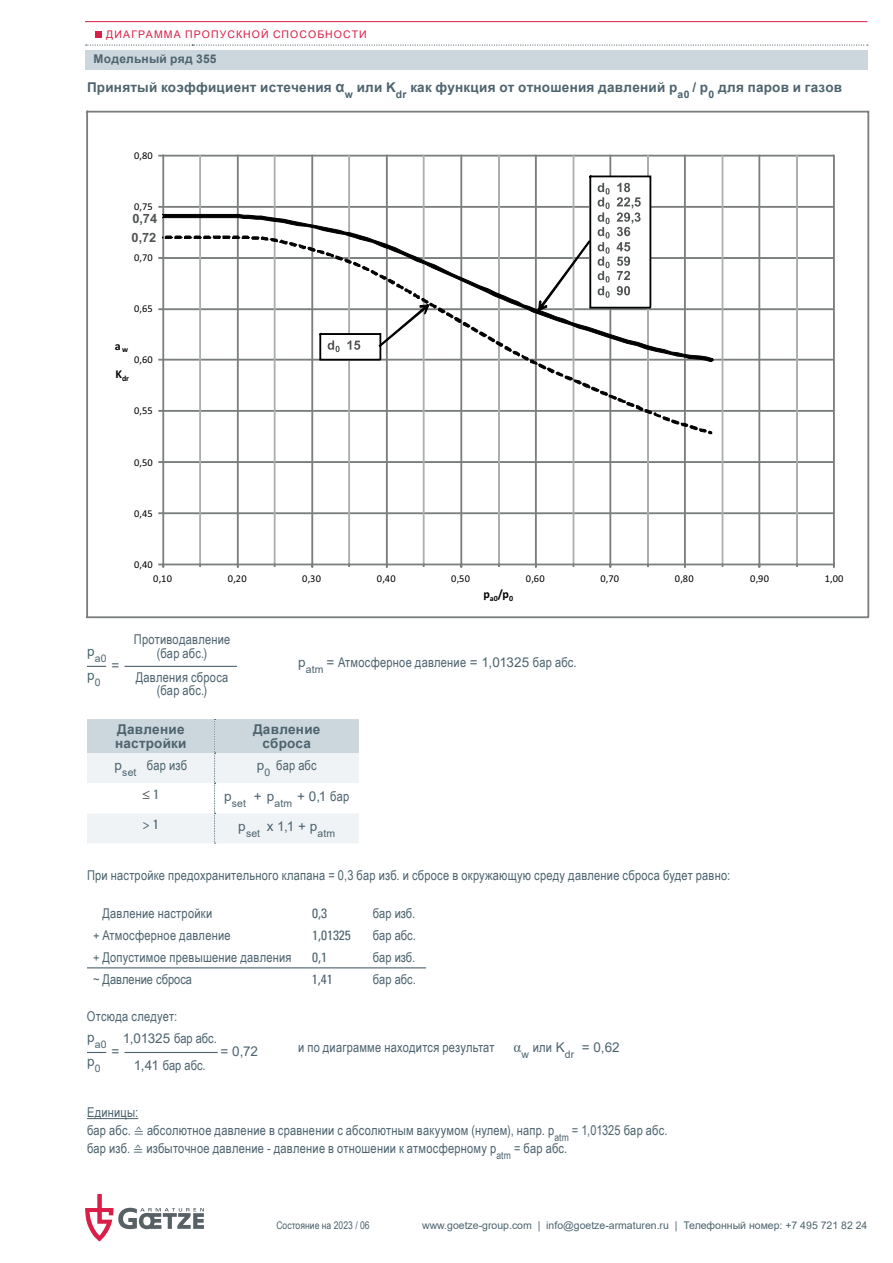
<style>
.page{position:relative;width:893px;height:1263px;background:#fff}
.page>*{position:absolute;margin:0;border:0;box-sizing:border-box;transform-origin:0 0}
.t1{font:13.5px/13.5px "Arial Narrow";letter-spacing:.015em;color:#4d636e;text-align:center}
.t2{font:700 13.5px/13.5px "Arial";letter-spacing:.015em;color:#4d636e}
.t3{font:13.5px "Arial";color:#4d636e}
.t4{font:condensed 13.5px "Univers";color:#4d636e}
.t5{font:700 12.75px/19.2px "Arial";color:#515455}
.t6{font:700 12px "Arial";letter-spacing:.02em;color:#4d636e}
.t7{font:700 12px "Calibri";color:#000001}
.t8{font:10.5px "Arial";color:#4d636e}
.t9{font:10.5px "Arial";letter-spacing:.1em;color:#d91e47}
.t10{font:10.5px "Arial Narrow";color:#4d636e}
.t11{font:10.35px "Calibri";letter-spacing:.03em;color:#000001}
.t12{font:700 7.95px "Calibri";color:#000001}
.s1{font-size:15px}
.s2{font-family:"Arial"}
.s3{color:#231f20}
.s4{font-family:"Arial Narrow"}
.s5{font-family:"Times New Roman";font-size:15px}
.s6{font-family:"Cambria Math"}
</style>
<div class="page">
<svg style="left:85px;top:1194px;width:119px;height:47px"></svg>
<svg style="left:86px;top:110px;width:783px;height:508px"></svg>
<svg style="left:538px;top:175px;width:114px;height:136px"></svg>
<svg style="left:319px;top:304px;width:111px;height:57px"></svg>
<hr style="left:85px;top:21px;width:782px;height:1px;background:#d91e47">
<div style="left:96px;top:31px;width:6px;height:7px;background:#d91e47"></div>
<div style="left:85px;top:50px;width:782px;height:19px;background:#ccd6dd"></div>
<svg style="left:85px;top:45px;width:783px;height:1px"></svg>
<svg style="left:87px;top:666px;width:19px;height:1px"></svg>
<hr style="left:124px;top:666px;width:113px;height:1px;background:#4d636e">
<svg style="left:87px;top:719px;width:272px;height:125px"></svg>
<hr style="left:87px;top:967px;width:219px;height:1px;background:#4d636e">
<hr style="left:306px;top:967px;width:61px;height:1px;background:#4d636e">
<hr style="left:367px;top:967px;width:59px;height:1px;background:#4d636e">
<svg style="left:87px;top:1052px;width:19px;height:1px"></svg>
<hr style="left:124px;top:1052px;width:94px;height:1px;background:#4d636e">
<hr style="left:87px;top:1118px;width:51px;height:1px;background:#4d636e">
<p class="t9" style="left:106px;top:27px;width:262px">ДИАГРАММА ПРОПУСКНОЙ СПОСОБНОСТИ</p>
<p class="t6" style="left:94px;top:50px;width:125px">Модельный ряд 355</p>
<p class="t2" style="left:87px;top:80px;width:757px">Принятый коэффициент истечения <span class="s1">α</span><sub>w</sub> или K<sub>dr</sub> как функция от отношения давлений p<sub>a0</sub> / p<sub>0</sub> для паров и газов</p>
<p class="t11" style="left:134px;top:149px;width:20px">0,80</p>
<p class="t11" style="left:134px;top:200px;width:20px">0,75</p>
<p class="t5" style="left:132px;top:209px;width:27px">0,74<br>0,72</p>
<p class="t11" style="left:134px;top:250px;width:20px">0,70</p>
<p class="t11" style="left:134px;top:301px;width:20px">0,65</p>
<p class="t7" style="left:115px;top:337px;width:15px">a<sub>w</sub></p>
<p class="t12" style="left:116px;top:373px;width:15px"><sup>K</sup>dr</p>
<p class="t11" style="left:134px;top:353px;width:20px">0,60</p>
<p class="t11" style="left:134px;top:404px;width:20px">0,55</p>
<p class="t11" style="left:134px;top:455px;width:20px">0,50</p>
<p class="t11" style="left:134px;top:506px;width:20px">0,45</p>
<p class="t11" style="left:134px;top:557px;width:20px">0,40</p>
<p class="t11" style="left:153px;top:571px;width:20px">0,10</p>
<p class="t11" style="left:228px;top:571px;width:20px">0,20</p>
<p class="t11" style="left:302px;top:571px;width:20px">0,30</p>
<p class="t11" style="left:377px;top:571px;width:20px">0,40</p>
<p class="t11" style="left:451px;top:571px;width:20px">0,50</p>
<p class="t11" style="left:526px;top:571px;width:20px">0,60</p>
<p class="t11" style="left:600px;top:571px;width:20px">0,70</p>
<p class="t11" style="left:675px;top:571px;width:20px">0,80</p>
<p class="t11" style="left:750px;top:571px;width:20px">0,90</p>
<p class="t11" style="left:825px;top:571px;width:20px">1,00</p>
<p class="t7" style="left:483px;top:586px;width:31px">p<sub>a0</sub>/p<sub>0</sub></p>
<p class="t1" style="left:134px;top:632px;width:98px">Противодавление (бар абс.)</p>
<p class="t1" style="left:136px;top:670px;width:94px">Давления сброса (бар абс.)</p>
<p class="t8" style="left:87px;top:651px;width:21px"><sup>p</sup>a0</p>
<p class="t3" style="left:87px;top:666px;width:15px">p<sub>0</sub></p>
<p class="t3" style="left:111px;top:656px;width:9px">=</p>
<p class="t1" style="left:298px;top:655px;width:280px"><span class="s2">p</span><sub>atm</sub> <span class="s2">=</span> Атмосферное давление <span class="s2">= 1,01325</span> бар абс.</p>
<p class="t2" style="left:115px;top:723px;width:73px">Давление настройки</p>
<p class="t2" style="left:253px;top:723px;width:69px;text-align:center">Давление сброса</p>
<p class="t1" style="left:115px;top:758px;width:74px"><span class="s2">p</span><sub>set</sub> бар изб</p>
<p class="t1" style="left:257px;top:758px;width:62px"><span class="s2">p</span><sub>0</sub> бар абс</p>
<p class="t4" style="left:143px;top:786px;width:18px"><span class="s3">≤</span>1</p>
<p class="t3" style="left:224px;top:786px;width:127px">p<sub>set</sub> + p<sub>atm</sub> + 0,1 <span class="s4">бар</span></p>
<p class="t4" style="left:143px;top:816px;width:17px">&gt; 1</p>
<p class="t3" style="left:238px;top:817px;width:98px">p<sub>set</sub> x 1,1 + p<sub>atm</sub></p>
<p class="t1" style="left:87px;top:868px;width:645px">При настройке предохранительного клапана = 0,3 бар изб. и сбросе в окружающую среду давление сброса будет равно:</p>
<p class="t1" style="left:102px;top:906px;width:111px">Давление настройки</p>
<p class="t4" style="left:312px;top:905px;width:16px">0,3</p>
<p class="t1" style="left:373px;top:906px;width:44px">бар изб.</p>
<p class="t1" style="left:93px;top:928px;width:139px">+ Атмосферное давление</p>
<p class="t4" style="left:312px;top:926px;width:40px">1,01325</p>
<p class="t1" style="left:373px;top:928px;width:44px">бар абс.</p>
<p class="t1" style="left:93px;top:950px;width:200px">+ Допустимое превышение давления</p>
<p class="t4" style="left:312px;top:948px;width:16px">0,1</p>
<p class="t1" style="left:373px;top:950px;width:44px">бар изб.</p>
<p class="t1" style="left:93px;top:972px;width:101px">~ Давление сброса</p>
<p class="t4" style="left:312px;top:970px;width:22px">1,41</p>
<p class="t1" style="left:373px;top:972px;width:44px">бар абс.</p>
<p class="t1" style="left:87px;top:1009px;width:92px">Отсюда следует:</p>
<p class="t1" style="left:298px;top:1040px;width:198px">и по диаграмме находится результат</p>
<p class="t3" style="left:513px;top:1037px;width:108px"><span class="s5">α</span><sub>w</sub> <span class="s4">или</span> K<sub>dr</sub> = 0,62</p>
<p class="t3" style="left:123px;top:1029px;width:96px">1,01325 <span class="s4">бар абс.</span></p>
<p class="t1" style="left:134px;top:1058px;width:73px"><span class="s2">1,41</span> бар абс.</p>
<p class="t8" style="left:87px;top:1037px;width:21px"><sup>p</sup>a0</p>
<p class="t3" style="left:87px;top:1052px;width:15px">p<sub>0</sub></p>
<p class="t3" style="left:111px;top:1042px;width:9px">=</p>
<p class="t3" style="left:221px;top:1042px;width:39px">= 0,72</p>
<p class="t1" style="left:87px;top:1103px;width:582px;line-height:18px;text-align:left">Единицы:<br>бар абс. <span class="s6">≙</span> абсолютное давление в сравнении с абсолютным вакуумом (нулем), напр. p<sub>atm</sub> = 1,01325 бар абс. бар изб. <span class="s6">≙</span> избыточное давление - давление в отношении к атмосферному p<sub>atm</sub> = бар абс.</p>
<p class="t10" style="left:276px;top:1217px;width:95px">Состояние на 2023 / 06</p>
<p class="t8" style="left:422px;top:1218px;width:447px">www.goetze-group.com | info@goetze-armaturen.ru | Телефонный номер: +7 495 721 82 24</p>
</div>
